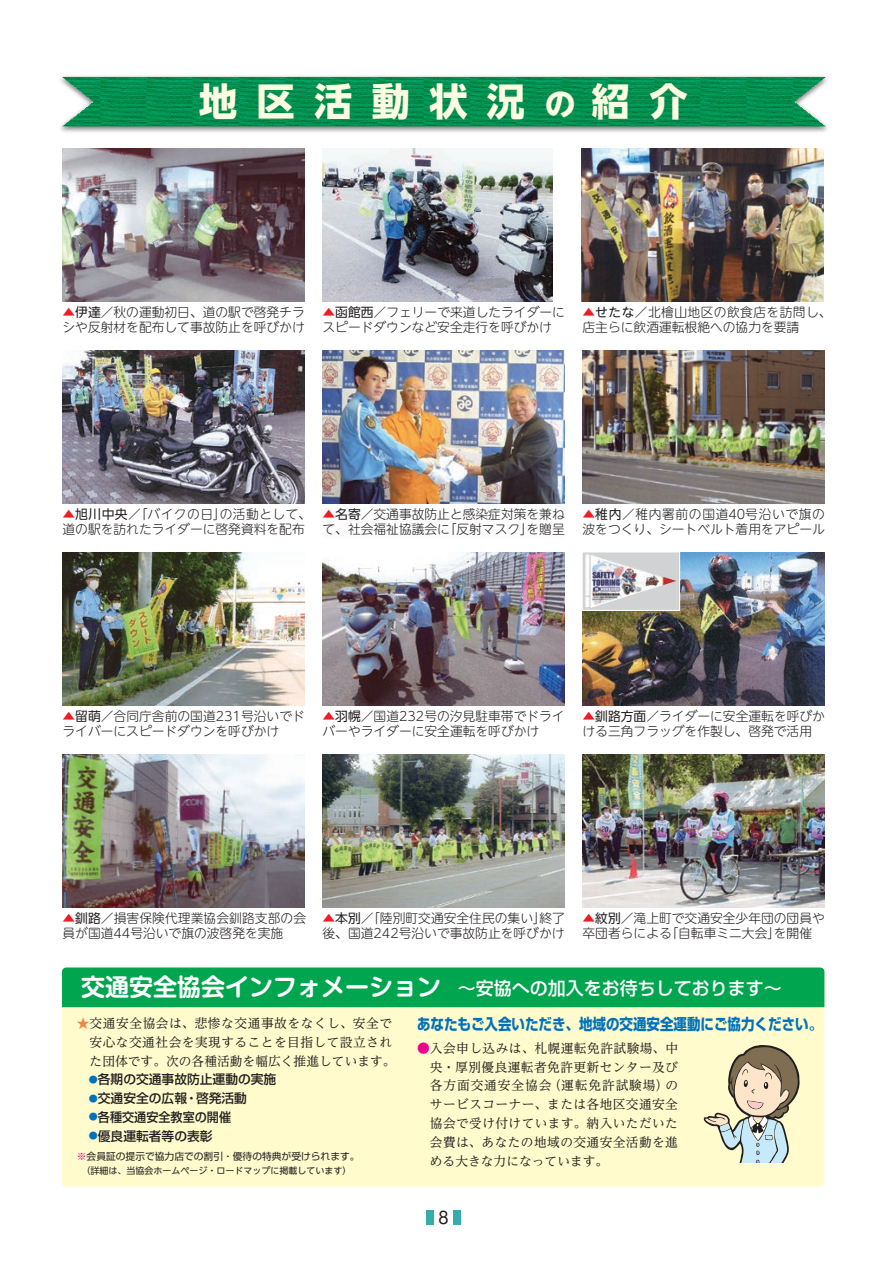
<style>
.page{position:relative;width:893px;height:1263px;background:#fff}
.page>*{position:absolute;margin:0;border:0;box-sizing:border-box;transform-origin:0 0}
.t1{font:700 38.25px "UD Shin Go NT Pr 6";letter-spacing:.505em;color:#fffce1}
.t2{font:700 31.5px "UD Shin Go NT Pr 6";color:#fffce1}
.t3{font:700 24px "Shin M Go Pr 6 De";color:#fff}
.t4{font:500 18px "Shin Go Pr 6";color:#fff}
.t5{font:16.5px "Shin M Go Pr 6";color:#231f20}
.t6{font:700 15.6px "Shin Go Pr 6";color:#0072bc;scale:.87 1}
.t7{font:700 13.5px "Shin Go Pr 6";color:#0072bc}
.t8{font:300 12.75px/15.3px "UD Shin M Go Pr 6";color:#231f20}
.t9{font:12.75px/18.8px "UD Reimin Pr 6";letter-spacing:.03em;color:#231f20}
.t10{font:500 12.75px "Shin Go Pr 6";color:#231f20}
.t11{font:500 12.75px "Shin Go Pr 6";color:#231f20;scale:.95 1}
.t12{font:12.75px "UD Reimin Pr 6";letter-spacing:.065em;color:#231f20}
.t13{font:9.75px "Shin Go Pr 6";color:#231f20}
.t14{font:9px "UD Shin Go NT Pr 6";color:#231f20}
.t15{font:500 9px "Shin Go Pr 6";color:#0072bc}
.s1{font-family:"UD Shin Go NT Pr 6";font-weight:400;color:#ee1d23}
.s2{font-family:"UD Shin Go NT Pr 6";font-weight:400}
.s3{color:#f58345}
.s4{color:#ed028c}
</style>
<div class="page">
<div style="left:426px;top:1210px;width:8px;height:15px;background:#36adad"></div>
<div style="left:453px;top:1210px;width:8px;height:15px;background:#36adad"></div>
<div style="left:62px;top:967px;width:762px;height:219px;background:#fffbcc;border-radius:4px"></div>
<div style="left:62px;top:967px;width:762px;height:40px;background:#00a54f"></div>
<img style="left:60px;top:76px;width:767px;height:104px">
<svg style="left:703px;top:1045px;width:97px;height:118px"></svg>
<img style="left:63px;top:148px;width:242px;height:153px">
<img style="left:322px;top:149px;width:230px;height:153px">
<img style="left:582px;top:148px;width:242px;height:153px">
<img style="left:63px;top:350px;width:242px;height:153px">
<img style="left:323px;top:350px;width:242px;height:153px">
<img style="left:583px;top:350px;width:242px;height:153px">
<img style="left:323px;top:552px;width:242px;height:153px">
<img style="left:63px;top:552px;width:242px;height:153px">
<img style="left:583px;top:552px;width:242px;height:153px">
<img style="left:63px;top:754px;width:242px;height:153px">
<img style="left:583px;top:754px;width:242px;height:153px">
<img style="left:323px;top:754px;width:242px;height:153px">
<div style="left:582px;top:552px;width:98px;height:58px;background:#d1d2d4"></div>
<div style="left:582px;top:552px;width:98px;height:59px;border:1px solid #fff"></div>
<img style="left:585px;top:554px;width:91px;height:54px">
<h1 class="t1" style="left:199px;top:71px;width:328px">地区活動状況</h1>
<h2 class="t2" style="left:545px;top:79px;width:33px">の</h2>
<h1 class="t1" style="left:592px;top:71px;width:97px">紹介</h1>
<p class="t8" style="left:63px;top:304px;width:244px"><span class="s1">▲</span><span class="s2">伊達</span>／秋の運動初日、道の駅で啓発チラシや反射材を配布して事故防止を呼びかけ</p>
<p class="t8" style="left:323px;top:304px;width:244px"><span class="s1">▲</span><span class="s2">函館西</span>／フェリーで来道したライダーにスピードダウンなど安全走行を呼びかけ</p>
<p class="t8" style="left:583px;top:304px;width:250px"><span class="s1">▲</span><span class="s2">せたな</span>／北檜山地区の飲食店を訪問し、店主らに飲酒運転根絶への協力を要請</p>
<p class="t8" style="left:63px;top:506px;width:244px"><span class="s1">▲</span><span class="s2">旭川中央</span>「／バイクの日」<br>道の駅を訪れたライダーに啓発資料を配布</p>
<p class="t8" style="left:323px;top:506px;width:244px;text-align:right"><span class="s1">▲</span><span class="s2">名寄</span>／交通事故防止と感染症対策を兼ねを贈呈</p>
<p class="t8" style="left:220px;top:506px;width:93px">の活動として、</p>
<p class="t8" style="left:444px;top:521px;width:91px">「反射マスク」</p>
<p class="t8" style="left:323px;top:521px;width:129px">て、社会福祉協議会に</p>
<p class="t8" style="left:583px;top:506px;width:244px"><span class="s1">▲</span><span class="s2">稚内</span>／稚内署前の国道40号沿いで旗の波をつくり、シートベルト着用をアピール</p>
<p class="t8" style="left:62px;top:708px;width:244px"><span class="s1">▲</span><span class="s2">留萌</span>／合同庁舎前の国道231号沿いでドライバーにスピードダウンを呼びかけ</p>
<p class="t8" style="left:323px;top:708px;width:244px"><span class="s1">▲</span><span class="s2">羽幌</span>／国道232号の汐見駐車帯でドライバーやライダーに安全運転を呼びかけ</p>
<p class="t8" style="left:583px;top:708px;width:244px"><span class="s1">▲</span><span class="s2">釧路方面</span>／ライダーに安全運転を呼びかける三角フラッグを作製し、啓発で活用</p>
<p class="t8" style="left:323px;top:910px;width:243px"><span class="s1">▲</span><span class="s2">本別</span>「／陸別町交通安全住民の集い」<br>後、国道242号沿いで事故防止を呼びかけ</p>
<p class="t8" style="left:774px;top:910px;width:52px;text-indent:-191px"><span class="s1">▲</span><span class="s2">紋別</span>／滝上町で交通安全少年団の団員やを開催</p>
<p class="t8" style="left:62px;top:910px;width:245px"><span class="s1">▲</span><span class="s2">釧路</span>／損害保険代理業協会釧路支部の会員が国道44号沿いで旗の波啓発を実施</p>
<p class="t8" style="left:539px;top:910px;width:27px">終了</p>
<p class="t8" style="left:665px;top:925px;width:116px">「自転車ミニ大会」</p>
<p class="t8" style="left:583px;top:925px;width:91px">卒団者らによる</p>
<h3 class="t3" style="left:81px;top:967px;width:361px">交通安全協会インフォメーション</h3>
<h3 class="t4" style="left:458px;top:973px;width:325px">～安協への加入をお待ちしております~</h3>
<p class="t9" style="left:90px;top:1013px;width:308px;text-indent:-13px"><span class="s3">★</span>交通安全協会は、悲惨な交通事故をなくし、安全で安心な交通社会を実現することを目指して設立された団体です。次の各種活動を幅広く推進しています。</p>
<p class="t10" style="left:98px;top:1069px;width:180px">各期の交通事故防止運動の実施</p>
<p class="t15" style="left:89px;top:1072px;width:10px">●</p>
<p class="t10" style="left:196px;top:1088px;width:52px">啓発活動</p>
<p class="t10" style="left:98px;top:1088px;width:91px">交通安全の広報</p>
<p class="t15" style="left:89px;top:1091px;width:10px">●</p>
<p class="t10" style="left:185px;top:1088px;width:14px">・</p>
<p class="t11" style="left:98px;top:1107px;width:142px">各種交通安全教室の開催</p>
<p class="t15" style="left:89px;top:1110px;width:10px">●</p>
<p class="t10" style="left:98px;top:1125px;width:116px">優良運転者等の表彰</p>
<p class="t15" style="left:89px;top:1128px;width:10px">●</p>
<p class="t13" style="left:77px;top:1148px;width:284px"><span class="s4">※</span>会員証の提示で協力店での割引・優待の特典が受けられます。</p>
<p class="t14" style="left:82px;top:1163px;width:272px">（詳細は、当協会ホームページ・ロードマップに掲載しています(</p>
<p class="t6" style="left:417px;top:1012px;width:451px">あなたもご入会いただき、地域の交通安全運動にご協力ください</p>
<p class="t9" style="left:417px;top:1038px;width:263px;text-align:right"><span class="s4">●</span>入会申し込みは、札幌運転免許試験場、中央・厚別優良運転者免許更新センター及びの</p>
<p class="t7" style="left:809px;top:1014px;width:15px">。</p>
<p class="t12" style="left:548px;top:1075px;width:121px">（運転免許試験場）</p>
<p class="t9" style="left:430px;top:1076px;width:250px">各方面交通安全協会<br>サービスコーナー、または各地区交通安全協会で受け付けています。納入いただいた会費は、あなたの地域の交通安全活動を進める大きな力になっています。</p>
<p class="t5" style="left:438px;top:1204px;width:12px">8</p>
</div>
